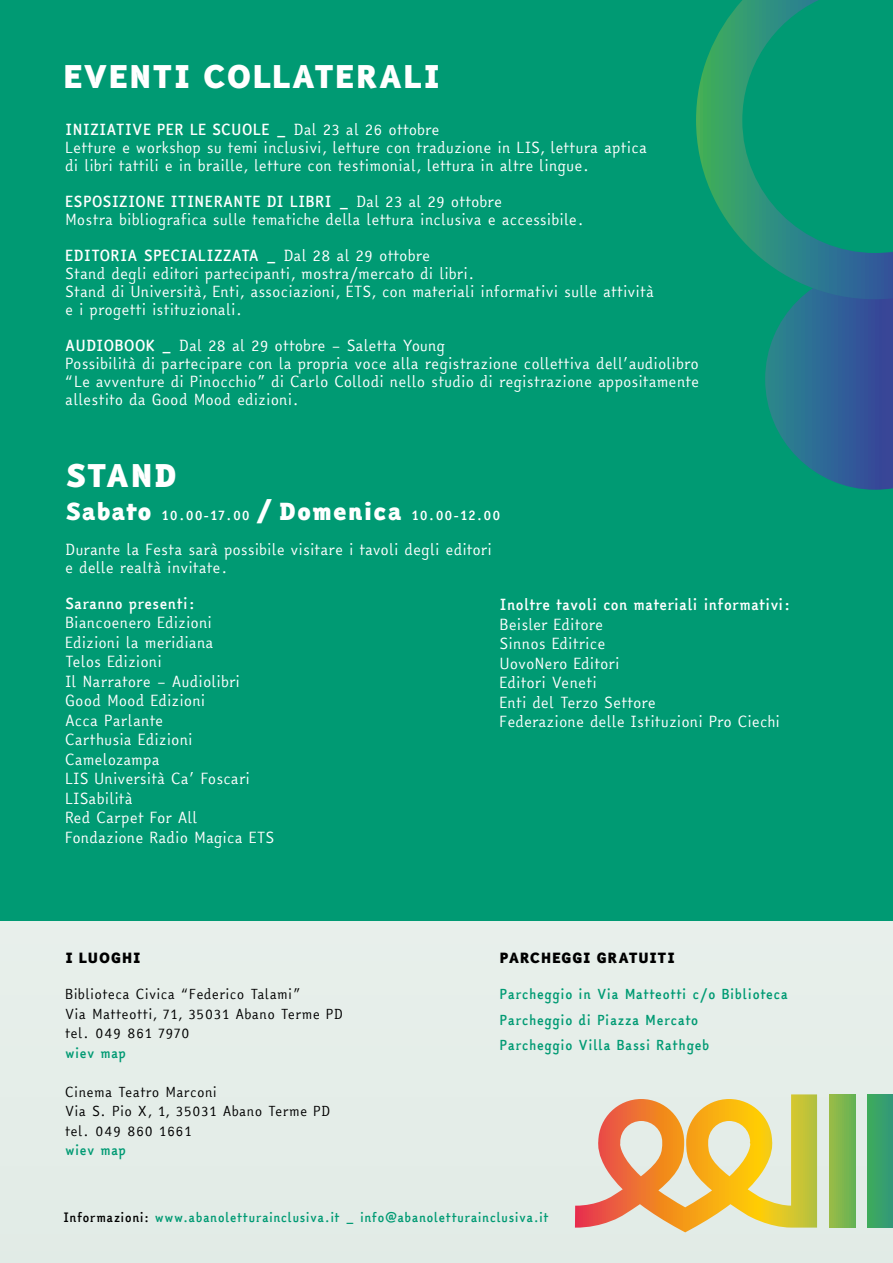
<style>
.page{position:relative;width:893px;height:1263px;background:#fff}
.page>*{position:absolute;margin:0;border:0;box-sizing:border-box;transform-origin:0 0}
.t1{font:900 30px "Easy Reading PROXB";color:#fff}
.t2{font:15px/19.5px "Easy Reading PRO";color:#fff}
.t3{font:700 15px "Easy Reading PRO";color:#fff}
.t4{font:13.5px/19.5px "Easy Reading PRO";letter-spacing:.02em;color:#000}
.t5{font:700 13.5px/25.5px "Easy Reading PRO";letter-spacing:.02em;color:#009a73}
.t6{font:700 13.5px "Easy Reading PRO";letter-spacing:.02em;color:#fff}
.t7{font:900 13.5px "Easy Reading PROXB";letter-spacing:.01em;color:#000}
.t8{font:700 12.6px "Easy Reading PRO";letter-spacing:.02em;color:#009a73}
.s1{font-weight:700}
.s2{font-family:"Easy Reading PROXB";font-weight:900;font-size:22.5px}
.s3{color:#000}
</style>
<div class="page">
<div style="left:0;top:39px;width:893px;height:1224px;background:#e5eee9"></div>
<div style="left:0;top:0;width:893px;height:921px;background:#009a73"></div>
<svg style="left:765px;top:299px;width:128px;height:191px;background:#296990"></svg>
<svg style="left:696px;top:0;width:197px;height:299px"></svg>
<svg style="left:575px;top:1094px;width:242px;height:138px"></svg>
<div style="left:867px;top:1094px;width:26px;height:133px;background:linear-gradient(to right,#3eac5a,#339978)"></div>
<div style="left:829px;top:1094px;width:26px;height:133px;background:linear-gradient(to right,#9dbc46,#66b253)"></div>
<h1 class="t1" style="left:63px;top:51px;width:379px">EVENTI COLLATERALI</h1>
<p class="t2" style="left:65px;top:120px;width:583px;line-height:18px"><span class="s1">INIZIATIVE PER LE SCUOLE _</span> Dal 23 al 26 ottobre<br>Letture e workshop su temi inclusivi, letture con traduzione in LIS, lettura aptica di libri tattili e in braille, letture con testimonial, lettura in altre lingue.</p>
<p class="t2" style="left:65px;top:192px;width:520px;line-height:18px"><span class="s1">ESPOSIZIONE ITINERANTE DI LIBRI _</span> Dal 23 al 29 ottobre<br>Mostra bibliografica sulle tematiche della lettura inclusiva e accessibile.</p>
<p class="t2" style="left:65px;top:246px;width:590px;line-height:18px"><span class="s1">EDITORIA SPECIALIZZATA _</span> Dal 28 al 29 ottobre<br>Stand degli editori partecipanti, mostra/mercato di libri.<br>Stand di Università, Enti, associazioni, ETS, con materiali informativi sulle attività e i progetti istituzionali.</p>
<p class="t2" style="left:65px;top:336px;width:635px;line-height:18px"><span class="s1">AUDIOBOOK _</span> Dal 28 al 29 ottobre – Saletta Young<br>Possibilità di partecipare con la propria voce alla registrazione collettiva dell’audiolibro “Le avventure di Pinocchio” di Carlo Collodi nello studio di registrazione appositamente allestito da Good Mood edizioni.</p>
<h1 class="t1" style="left:65px;top:450px;width:114px">STAND</h1>
<p class="t6" style="left:65px;top:504px;width:437px"><span class="s2">Sabato</span> 10.00-17.00 <sup>/</sup> <span class="s2">Domenica</span> 10.00-12.00</p>
<p class="t2" style="left:65px;top:540px;width:428px;line-height:18px">Durante la Festa sarà possibile visitare i tavoli degli editori e delle realtà invitate.</p>
<p class="t3" style="left:65px;top:591px;width:132px">Saranno presenti:</p>
<p class="t2" style="left:65px;top:613px;width:210px">Biancoenero Edizioni<br>Edizioni la meridiana<br>Telos Edizioni<br>Il Narratore – Audiolibri<br>Good Mood Edizioni<br>Acca Parlante<br>Carthusia Edizioni<br>Camelozampa<br>LIS Università Ca’ Foscari<br>LISabilità<br>Red Carpet For All<br>Fondazione Radio Magica ETS</p>
<p class="t3" style="left:500px;top:592px;width:293px">Inoltre tavoli con materiali informativi:</p>
<p class="t2" style="left:500px;top:614px;width:282px">Beisler Editore<br>Sinnos Editrice<br>UovoNero Editori<br>Editori Veneti<br>Enti del Terzo Settore<br>Federazione delle Istituzioni Pro Ciechi</p>
<p class="t7" style="left:65px;top:947px;width:77px">I LUOGHI</p>
<p class="t4" style="left:65px;top:984px;width:279px">Biblioteca Civica “Federico Talami”<br>Via Matteotti, 71, 35031 Abano Terme PD tel. 049 861 7970</p>
<p class="t5" style="left:65px;top:1039px;width:62px">wiev map</p>
<p class="t4" style="left:65px;top:1081px;width:267px">Cinema Teatro Marconi<br>Via S. Pio X, 1, 35031 Abano Terme PD tel. 049 860 1661</p>
<p class="t5" style="left:65px;top:1137px;width:62px">wiev map</p>
<p class="t7" style="left:500px;top:947px;width:177px">PARCHEGGI GRATUITI</p>
<p class="t5" style="left:500px;top:981px;width:290px">Parcheggio in Via Matteotti c/o Biblioteca<br>Parcheggio di Piazza Mercato<br>Parcheggio Villa Bassi Rathgeb</p>
<p class="t8" style="left:63px;top:1207px;width:487px"><span class="s3">Informazioni:</span> www.abanoletturainclusiva.it _ info@abanoletturainclusiva.it</p>
</div>
